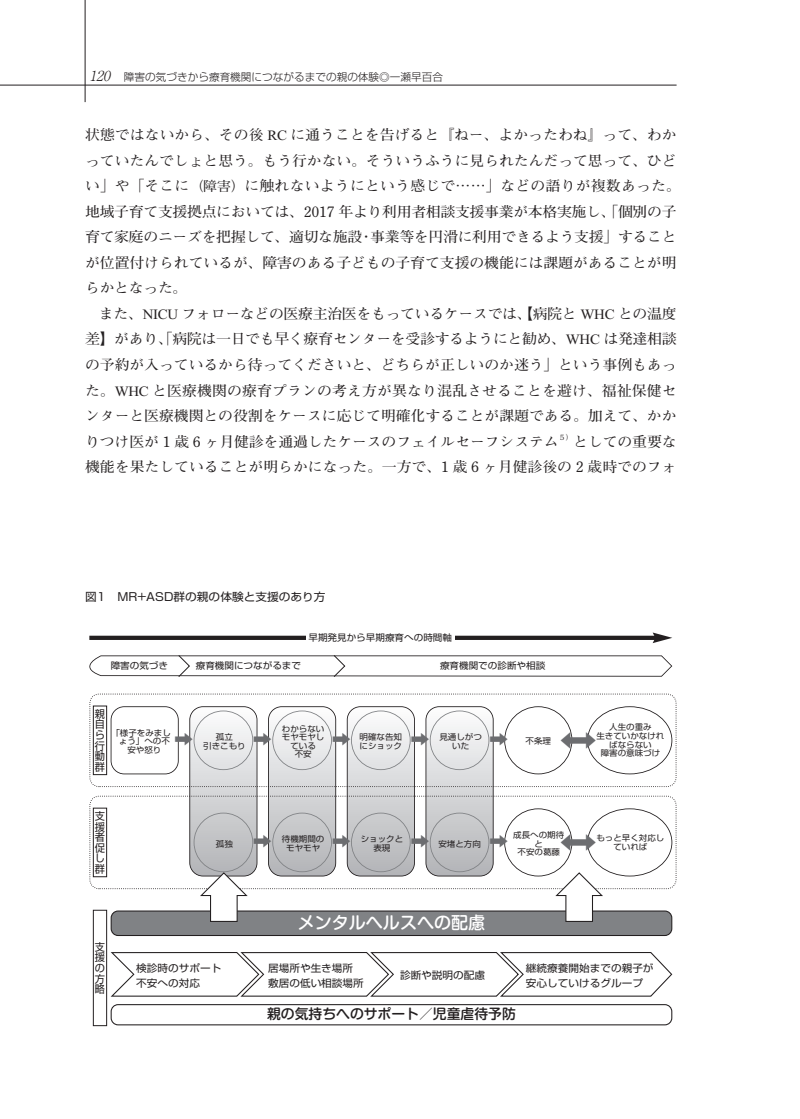
<style>
.page{position:relative;width:800px;height:1119px;background:#fff}
.page>*{position:absolute;margin:0;border:0;box-sizing:border-box;transform-origin:0 0}
.t1{font:40.35px "Cambria Math";color:#6c6d70}
.t2{font:500 16.95px "Shin M Go Pr 6 N";color:#fff}
.t3{font:700 15.3px "Futo Min A101 Pr 6 N";color:#6c6d70;scale:1.25 1}
.t4{font:700 14.25px/25.5px "Futo Min A101 Pr 6 N";letter-spacing:-.005em;color:#231f20;scale:1.04 1}
.t5{font:500 13.8px "Shin M Go Pr 6";color:#231f20}
.t6{font:11.25px "Shin Go Pr 6 N";color:#231f20;scale:1.04 1}
.t7{font:300 10.65px "Shin Go Pr 6 N";color:#231f20}
.t8{font:10.65px/10.6px "Shin Go Pr 6 N";color:#231f20;text-align:justify;scale:.96 1}
.t9{font:10.2px/14.9px "Shin Go Pr 6 N";color:#231f20;scale:1.04 1}
.t10{font:9.15px "Shin Go Pr 6 N";color:#231f20;scale:1.04 1}
.t11{font:8.1px/8.6px "Shin Go Pr 6 N";color:#231f20;text-align:center;scale:1.04 1}
.s1{font-family:"Ryumin Pr 6 N";font-style:italic;font-size:13.8px}
.s2{font-family:"Times New Roman";font-weight:400}
.s3{font-size:13.2px}
</style>
<div class="page">
<hr style="left:0;top:85px;width:676px;height:1px;background:#231f20">
<hr style="left:85px;top:0;width:1px;height:102px;background:#231f20">
<div style="left:93px;top:909px;width:14px;height:116px;border:1px solid #231f20"></div>
<div style="left:190px;top:706px;width:67px;height:169px;background:#d6d7d9;border-radius:13px"></div>
<div style="left:268px;top:706px;width:67px;height:169px;background:#d6d7d9;border-radius:13px"></div>
<div style="left:347px;top:706px;width:67px;height:169px;background:#d6d7d9;border-radius:13px"></div>
<div style="left:426px;top:706px;width:67px;height:169px;background:#d6d7d9;border-radius:13px"></div>
<svg style="left:111px;top:1004px;width:561px;height:21px"></svg>
<svg style="left:111px;top:952px;width:561px;height:44px"></svg>
<svg style="left:89px;top:655px;width:583px;height:22px"></svg>
<div style="left:89px;top:635px;width:567px;height:5px;background:#231f20"></div>
<svg style="left:652px;top:632px;width:20px;height:11px"></svg>
<div style="left:306px;top:629px;width:148px;height:15px;background:#fff"></div>
<svg style="left:89px;top:693px;width:588px;height:94px"></svg>
<svg style="left:89px;top:795px;width:588px;height:94px"></svg>
<svg style="left:111px;top:872px;width:561px;height:63px"></svg>
<p class="t7" style="left:89px;top:68px;width:355px"><span class="s1">120</span> 障害の気づきから療育機関につながるまでの親の体験◎一瀬早百合</p>
<p class="t4" style="left:85px;top:121px;width:574px">状態ではないから、その後 <span class="s2">RC</span> に通うことを告げると『ねー、よかったわね』って、わかっていたんでしょと思う。もう行かない。そういうふうに見られたんだって思って、ひどい」や「そこに<span class="s3">（障害）</span>に触れないようにという感じで……」などの語りが複数あった。地域子育て支援拠点においては、2017 年より利用者相談支援事業が本格実施し、「個別の子育て家庭のニーズを把握して、適切な施設・事業等を円滑に利用できるよう支援」することが位置付けられているが、障害のある子どもの子育て支援の機能には課題があることが明らかとなった。</p>
<p class="t4" style="left:85px;top:300px;width:570px;text-align:justify;text-indent:14px">また、<span class="s2">NICU</span> フォローなどの医療主治医をもっているケースでは、【病院と <span class="s2">WHC</span> との温度差】があり「、病院は一日でも早く療育センターを受診するようにと勧め、<span class="s2">WHC</span> は発達相談の予約が入っているから待ってくださいと、どちらが正しいのか迷う」という事例もあった。<span class="s2">WHC</span> と医療機関の療育プランの考え方が異なり混乱させることを避け、福祉保健センターと医療機関との役割をケースに応じて明確化することが課題である。加えて、かかりつけ医が 1 歳 6 ヶ月健診を通過したケースのフェイルセーフシステム<sup>５）</sup>としての重要な機能を果たしていることが明らかになった。一方で、1 歳 6 ヶ月健診後の 2 歳時でのフォ</p>
<p class="t6" style="left:85px;top:587px;width:233px">図1 MR+ASD群の親の体験と支援のあり方</p>
<p class="t10" style="left:308px;top:629px;width:139px">早期発見から早期療育への時間軸</p>
<p class="t10" style="left:111px;top:657px;width:57px">障害の気づき</p>
<p class="t10" style="left:196px;top:657px;width:103px">療育機関につながるまで</p>
<p class="t10" style="left:440px;top:658px;width:103px">療育機関での診断や相談</p>
<p class="t8" style="left:95px;top:707px;width:12px">親自ら行動群</p>
<p class="t11" style="left:596px;top:722px;width:67px">人生の重み<br>生きていかなければならない<br>障害の意味づけ</p>
<p class="t11" style="left:282px;top:723px;width:42px">わからないモヤモヤしている<br>不安</p>
<p class="t11" style="left:111px;top:728px;width:59px">「様子をみまし</p>
<p class="t11" style="left:119px;top:736px;width:51px">ょう」への不</p>
<p class="t11" style="left:127px;top:745px;width:34px">安や怒り</p>
<p class="t3" style="left:174px;top:727px;width:17px">➡</p>
<p class="t3" style="left:253px;top:727px;width:17px">➡</p>
<p class="t3" style="left:331px;top:727px;width:17px">➡</p>
<p class="t3" style="left:410px;top:727px;width:17px">➡</p>
<p class="t3" style="left:489px;top:727px;width:17px">➡</p>
<h1 class="t1" style="left:556px;top:714px;width:46px">⬌</h1>
<p class="t11" style="left:203px;top:732px;width:42px">孤立<br>引きこもり</p>
<p class="t11" style="left:359px;top:732px;width:42px;text-align:left">明確な告知にショック</p>
<p class="t11" style="left:439px;top:732px;width:42px">見通しがついた</p>
<p class="t11" style="left:525px;top:736px;width:26px">不条理</p>
<p class="t8" style="left:95px;top:809px;width:12px">支援者促し群</p>
<p class="t11" style="left:216px;top:838px;width:18px">孤独</p>
<p class="t11" style="left:513px;top:830px;width:51px">成長への期待と<br>不安の葛藤</p>
<p class="t11" style="left:596px;top:833px;width:67px">もっと早く対応していれば</p>
<p class="t3" style="left:253px;top:829px;width:17px">➡</p>
<p class="t3" style="left:331px;top:829px;width:17px">➡</p>
<p class="t3" style="left:410px;top:829px;width:17px">➡</p>
<p class="t3" style="left:489px;top:829px;width:17px">➡</p>
<h1 class="t1" style="left:556px;top:816px;width:46px">⬌</h1>
<p class="t11" style="left:282px;top:834px;width:42px">待機期間のモヤモヤ</p>
<p class="t11" style="left:360px;top:834px;width:42px">ショックと表現</p>
<p class="t11" style="left:438px;top:838px;width:42px">安堵と方向</p>
<p class="t8" style="left:95px;top:940px;width:12px">支援の方略</p>
<p class="t2" style="left:298px;top:908px;width:189px">メンタルヘルスへの配慮</p>
<p class="t9" style="left:136px;top:959px;width:83px">検診時のサポート不安への対応</p>
<p class="t9" style="left:268px;top:959px;width:93px">居場所や生き場所敷居の低い相談場所</p>
<p class="t9" style="left:400px;top:966px;width:83px">診断や説明の配慮</p>
<p class="t9" style="left:526px;top:959px;width:124px">継続療養開始までの親子が安心していけるグループ</p>
<p class="t5" style="left:267px;top:1002px;width:250px">親の気持ちへのサポート／児童虐待予防</p>
</div>
